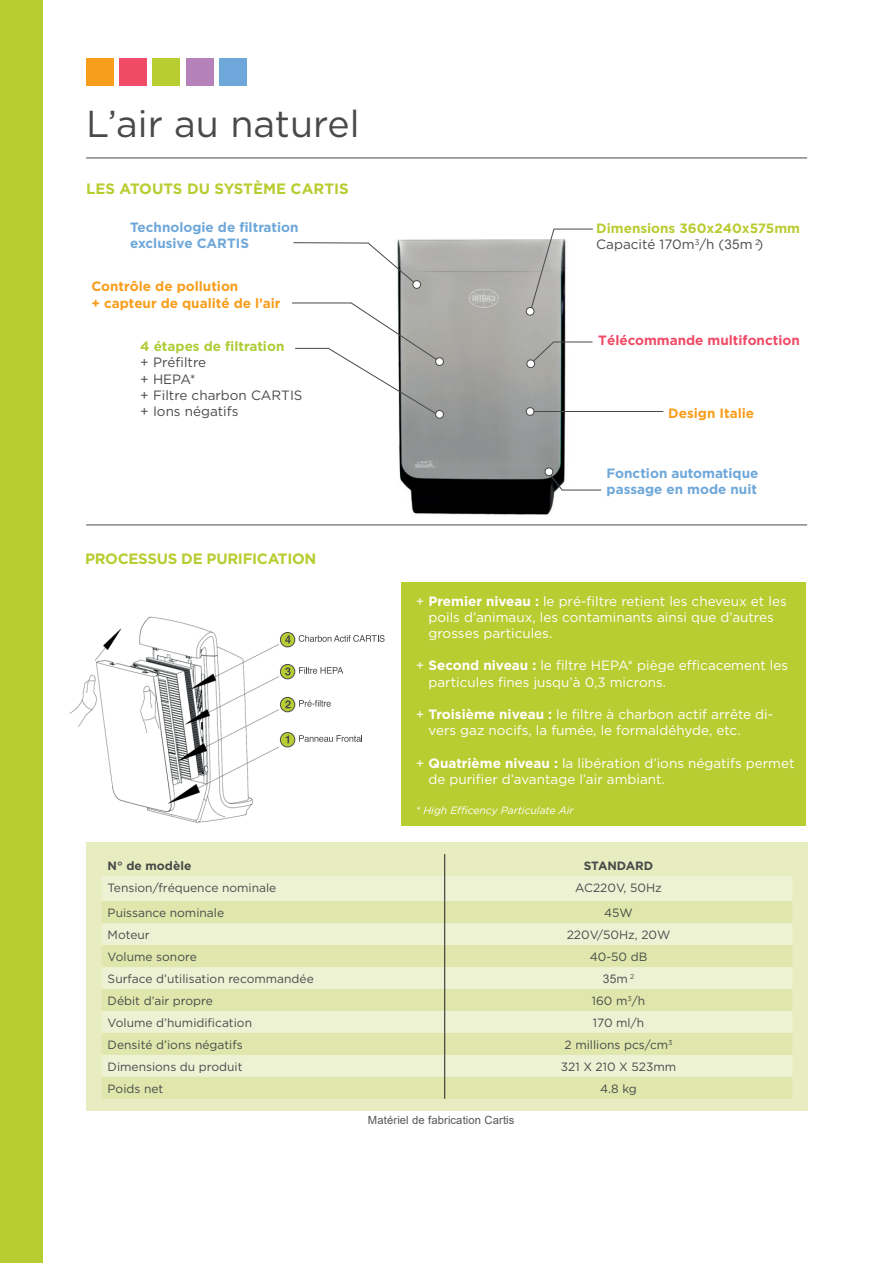
<style>
.page{position:relative;width:893px;height:1263px;background:#fff}
.page>*{position:absolute;margin:0;border:0;box-sizing:border-box;transform-origin:0 0}
.t1{font:37.5px "Gotham HTF";color:#484949}
.t2{font:700 15px "Gotham HTF";color:#b8cd32}
.t3{font:700 15px "Gotham HTF";letter-spacing:-.02em;color:#b8cd32}
.t4{font:13.5px/16.2px "Gotham HTF";color:#fff}
.t5{font:700 13.5px/16.2px "Gotham HTF";color:#6ea7d9}
.t6{font:700 13.5px/16.2px "Gotham HTF";color:#f89e1c}
.t7{font:13.5px/16.2px "Gotham HTF";color:#494a4a}
.t8{font:700 13.5px/16.2px "Gotham HTF";color:#b8cd32}
.t9{font:700 13.5px "Gotham HTF";color:#ef4b66}
.t10{font:700 13.5px "Gotham HTF";color:#b0cc38}
.t11{font:12px "Gotham HTF";color:#484949}
.t12{font:12px "Gotham HTF";color:#494a4a}
.t13{font:700 12px "Gotham HTF";color:#484949}
.t14{font:12px "Arial";color:#545555}
.t15{font:11.25px "Arial";color:#545555}
.t16{font:italic 10.5px "Gotham HTF";letter-spacing:-.005em;color:#fff}
.s1{font-weight:400;color:#494a4a}
.s2{font-family:"Arial";font-weight:400;color:#545555}
.s3{font-weight:700}
.s4{font-family:"Gotham HTF";color:#494a4a}
</style>
<div class="page">
<img style="left:261px;top:157px;width:441px;height:369px">
<div style="left:86px;top:842px;width:722px;height:269px;background:#e7edc0"></div>
<div style="left:402px;top:582px;width:404px;height:243px;background:#b8cd32"></div>
<div style="left:0;top:0;width:43px;height:1263px;background:#b8cd32"></div>
<div style="left:86px;top:58px;width:28px;height:28px;background:#f89e1c"></div>
<div style="left:119px;top:58px;width:28px;height:28px;background:#ef4b66"></div>
<div style="left:153px;top:58px;width:27px;height:28px;background:#b8cd32"></div>
<div style="left:186px;top:58px;width:27px;height:28px;background:#b482b9"></div>
<div style="left:219px;top:58px;width:28px;height:28px;background:#6ea7d9"></div>
<svg style="left:293px;top:242px;width:125px;height:44px"></svg>
<svg style="left:530px;top:341px;width:63px;height:24px"></svg>
<div style="left:413px;top:281px;width:8px;height:7px;background:#fff;border-radius:50%"></div>
<div style="left:412px;top:280px;width:9px;height:9px;border:1px solid #484949;border-radius:50%"></div>
<div style="left:435px;top:357px;width:9px;height:9px;border:1px solid #484949;border-radius:50%"></div>
<svg style="left:530px;top:228px;width:64px;height:84px"></svg>
<div style="left:526px;top:307px;width:8px;height:8px;background:#fff;border-radius:50%"></div>
<div style="left:526px;top:307px;width:8px;height:9px;border:1px solid #484949;border-radius:50%"></div>
<div style="left:527px;top:360px;width:8px;height:8px;background:#fff;border-radius:50%"></div>
<div style="left:526px;top:359px;width:9px;height:9px;border:1px solid #484949;border-radius:50%"></div>
<svg style="left:291px;top:302px;width:150px;height:114px"></svg>
<div style="left:436px;top:410px;width:7px;height:8px;background:#fff;border-radius:50%"></div>
<div style="left:435px;top:410px;width:9px;height:9px;border:1px solid #484949;border-radius:50%"></div>
<div style="left:102px;top:876px;width:690px;height:25px;background:#edf2d4"></div>
<svg style="left:102px;top:901px;width:690px;height:198px;background:#e5ebbd"></svg>
<svg style="left:444px;top:854px;width:1px;height:245px"></svg>
<svg style="left:548px;top:472px;width:54px;height:19px"></svg>
<div style="left:545px;top:468px;width:8px;height:8px;background:#fff;border-radius:50%"></div>
<div style="left:545px;top:467px;width:8px;height:9px;border:1px solid #484949;border-radius:50%"></div>
<hr style="left:86px;top:524px;width:721px;height:1px;background:#494a4a">
<hr style="left:86px;top:158px;width:721px;height:1px;background:#494a4a">
<hr style="left:531px;top:411px;width:132px;height:1px;background:#484949">
<div style="left:526px;top:408px;width:8px;height:7px;background:#fff;border-radius:50%"></div>
<div style="left:526px;top:407px;width:8px;height:9px;border:1px solid #484949;border-radius:50%"></div>
<img style="left:69px;top:616px;width:210px;height:207px">
<svg style="left:299px;top:635px;width:86px;height:7px"></svg>
<svg style="left:299px;top:667px;width:44px;height:7px"></svg>
<svg style="left:299px;top:700px;width:32px;height:7px"></svg>
<svg style="left:299px;top:735px;width:63px;height:7px"></svg>
<svg style="left:280px;top:632px;width:15px;height:15px"></svg>
<div style="left:280px;top:632px;width:15px;height:15px;border:1px solid #494a4a;border-radius:50%"></div>
<svg style="left:280px;top:664px;width:15px;height:15px"></svg>
<div style="left:280px;top:664px;width:15px;height:15px;border:1px solid #494a4a;border-radius:50%"></div>
<svg style="left:280px;top:697px;width:15px;height:15px"></svg>
<div style="left:280px;top:697px;width:15px;height:15px;border:1px solid #494a4a;border-radius:50%"></div>
<div style="left:280px;top:732px;width:15px;height:15px;background:#b8cd32;border-radius:50%"></div>
<div style="left:280px;top:732px;width:15px;height:15px;border:1px solid #494a4a;border-radius:50%"></div>
<svg style="left:285px;top:635px;width:6px;height:8px"></svg>
<svg style="left:285px;top:667px;width:6px;height:8px"></svg>
<svg style="left:285px;top:700px;width:6px;height:8px"></svg>
<svg style="left:286px;top:735px;width:3px;height:8px"></svg>
<h1 class="t1" style="left:86px;top:103px;width:275px">L’air au naturel</h1>
<p class="t2" style="left:86px;top:180px;width:264px">LES ATOUTS DU SYSTÈME CARTIS</p>
<p class="t5" style="left:130px;top:219px;width:170px">Technologie de filtration exclusive CARTIS</p>
<p class="t6" style="left:91px;top:278px;width:191px">Contrôle de pollution<br>+ capteur de qualité de l’air</p>
<p class="t10" style="left:140px;top:339px;width:146px">4 étapes de filtration</p>
<p class="t7" style="left:140px;top:354px;width:164px">+ Préfiltre<br>+ HEPA*<br>+ Filtre charbon CARTIS + Ions négatifs</p>
<p class="t3" style="left:85px;top:550px;width:233px">PROCESSUS DE PURIFICATION</p>
<p class="t8" style="left:596px;top:220px;width:205px">Dimensions 360x240x575mm<br><span class="s1">Capacité 170m</span><sup>3</sup><span class="s1">/h (</span><span class="s2">35</span><span class="s1">m</span> <sup>2</sup><span class="s1">)</span></p>
<p class="t9" style="left:598px;top:333px;width:203px">Télécommande multifonction</p>
<p class="t6" style="left:668px;top:405px;width:87px">Design Italie</p>
<p class="t5" style="left:607px;top:465px;width:153px">Fonction automatique passage en mode nuit</p>
<p class="t4" style="left:428px;top:592px;width:360px;text-indent:-13px">+ <span class="s3">Premier niveau :</span> le pré-filtre retient les cheveux et les poils d’animaux, les contaminants ainsi que d’autres grosses particules.</p>
<p class="t4" style="left:428px;top:657px;width:361px;text-indent:-13px">+ <span class="s3">Second niveau :</span> le filtre HEPA* piège efficacement les particules fines jusqu’à 0,3 microns.</p>
<p class="t4" style="left:428px;top:706px;width:346px;text-indent:-13px">+ <span class="s3">Troisième niveau :</span> le filtre à charbon actif arrête di&shy;vers gaz nocifs, la fumée, le formaldéhyde, etc.</p>
<p class="t4" style="left:428px;top:754px;width:368px;text-indent:-13px">+ <span class="s3">Quatrième niveau :</span> la libération d’ions négatifs permet de purifier d’avantage l’air ambiant.</p>
<p class="t16" style="left:416px;top:804px;width:159px">* High Efficency Particulate Air</p>
<p class="t13" style="left:108px;top:859px;width:85px">N° de modèle</p>
<p class="t13" style="left:584px;top:859px;width:71px">STANDARD</p>
<p class="t11" style="left:108px;top:881px;width:170px">Tension/fréquence nominale</p>
<p class="t12" style="left:575px;top:881px;width:88px">AC220V, 50Hz</p>
<p class="t11" style="left:108px;top:906px;width:118px">Puissance nominale</p>
<p class="t12" style="left:604px;top:906px;width:30px">45W</p>
<p class="t11" style="left:108px;top:928px;width:44px">Moteur</p>
<p class="t12" style="left:567px;top:928px;width:105px">220V/50Hz, 20W</p>
<p class="t11" style="left:108px;top:950px;width:91px">Volume sonore</p>
<p class="t12" style="left:590px;top:950px;width:59px">40-50 dB</p>
<p class="t11" style="left:108px;top:972px;width:208px">Surface d’utilisation recommandée</p>
<p class="t14" style="left:603px;top:972px;width:33px">35<span class="s4">m</span> <sup>2</sup></p>
<p class="t11" style="left:108px;top:994px;width:107px">Débit d’air propre</p>
<p class="t12" style="left:592px;top:994px;width:55px">160 m<sup>3</sup>/h</p>
<p class="t11" style="left:108px;top:1016px;width:146px">Volume d’humidification</p>
<p class="t11" style="left:593px;top:1016px;width:53px">170 ml/h</p>
<p class="t11" style="left:108px;top:1038px;width:137px">Densité d’ions négatifs</p>
<p class="t11" style="left:565px;top:1038px;width:110px">2 millions pcs/cm<sup>3</sup></p>
<p class="t11" style="left:108px;top:1060px;width:136px">Dimensions du produit</p>
<p class="t11" style="left:561px;top:1060px;width:117px">321 X 210 X 523mm</p>
<p class="t11" style="left:108px;top:1082px;width:57px">Poids net</p>
<p class="t11" style="left:600px;top:1082px;width:38px">4.8 kg</p>
<p class="t15" style="left:368px;top:1114px;width:148px">Matériel de fabrication Cartis</p>
</div>
